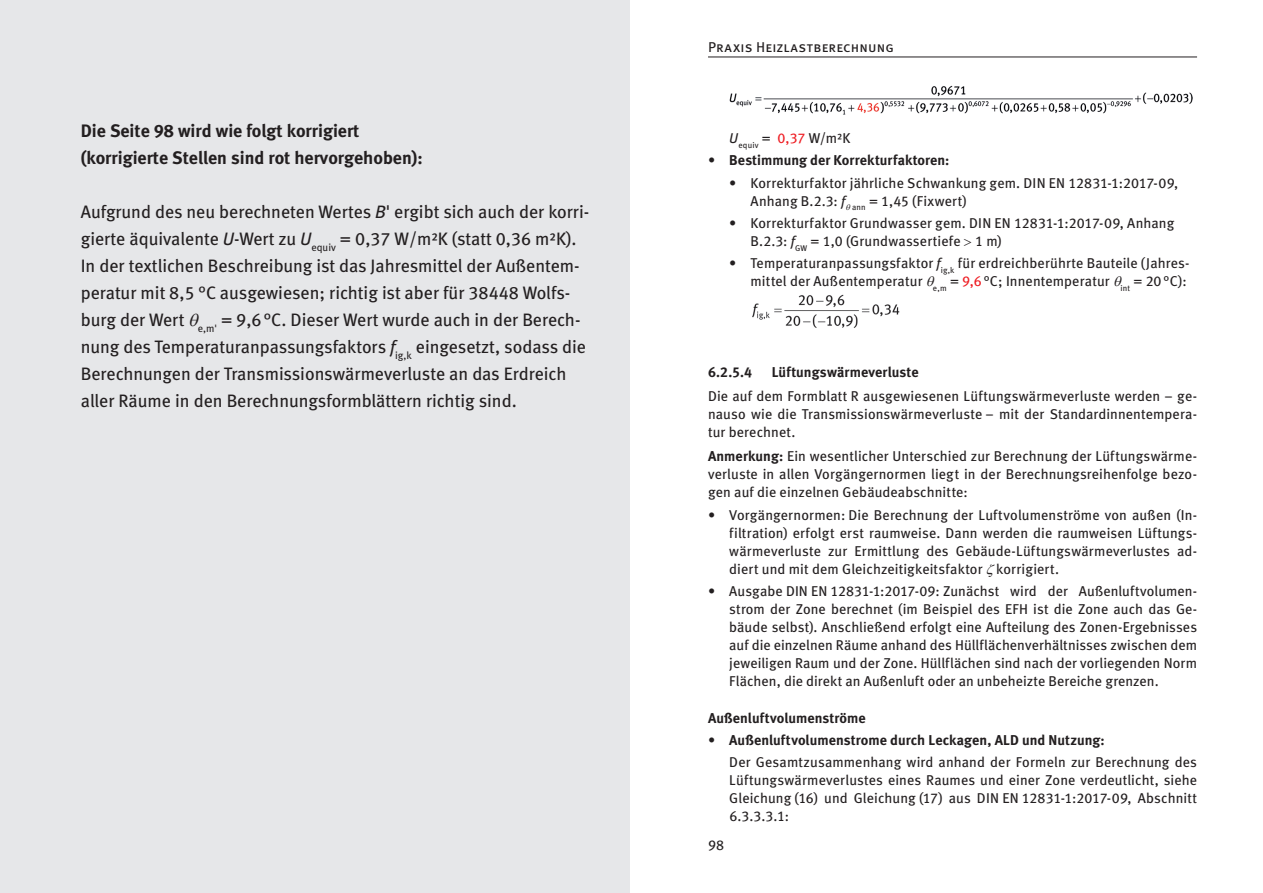
<style>
.page{position:relative;width:1263px;height:893px;background:#fff}
.page>*{position:absolute;margin:0;border:0;box-sizing:border-box;transform-origin:0 0}
.t1{font:18px/27px "Meta Book LF";color:#231f20}
.t2{font:18px/27px "Meta Bold LF";color:#231f20}
.t3{font:14.25px/18px "Meta Book LF";letter-spacing:.005em;color:#231f20;text-align:justify}
.t4{font:14.25px "Meta Bold LF";letter-spacing:.005em;color:#231f20}
.t5{font:14.25px "Meta Book LF Caps";letter-spacing:.015em;color:#231f20}
.s1{font-style:italic}
.s2{color:#ee1d23}
.s3{font-family:"Meta Book LF"}
.s4{font-family:"Meta Bold LF"}
</style>
<div class="page">
<hr style="left:708px;top:57px;width:489px;height:1px;background:#231f20">
<img style="left:729px;top:85px;width:464px;height:30px">
<img style="left:752px;top:294px;width:148px;height:34px">
<div style="left:0;top:0;width:629px;height:893px;background:#e6e7e9"></div>
<p class="t2" style="left:81px;top:117px;width:343px">Die Seite 98 wird wie folgt korrigiert (korrigierte Stellen sind rot hervorgehoben):</p>
<p class="t1" style="left:81px;top:198px;width:510px">Aufgrund des neu berechneten Wertes <span class="s1">B</span>' ergibt sich auch der korri&shy;gierte äquivalente <span class="s1">U</span>-Wert zu <span class="s1">U</span><sub>equiv</sub> = 0,37 W/m²K (statt 0,36 m²K).<br>In der textlichen Beschreibung ist das Jahresmittel der Außentem&shy;peratur mit 8,5 °C ausgewiesen; richtig ist aber für 38448 Wolfs&shy;burg der Wert <sub>e,m'</sub> = 9,6°C. Dieser Wert wurde auch in der Berech&shy;nung des Temperaturanpassungsfaktors <span class="s1">f</span><sub>ig,k</sub> eingesetzt, sodass die Berechnungen der Transmissionswärmeverluste an das Erdreich aller Räume in den Berechnungsformblättern richtig sind.</p>
<p class="t5" style="left:708px;top:39px;width:187px">Praxis Heizlastberechnung</p>
<p class="t3" style="left:729px;top:129px;width:123px"><span class="s1">U</span><sub>equiv</sub> = <span class="s2">0,37</span> W/m²K</p>
<p class="t4" style="left:708px;top:152px;width:243px"><span class="s3">•</span> Bestimmung der Korrekturfaktoren:</p>
<p class="t3" style="left:750px;top:173px;width:429px;text-indent:-21px">• Korrekturfaktor jährliche Schwankung gem. DIN EN 12831-1:2017-09,<br>Anhang B.2.3: <span class="s1">f</span> <sub>ann</sub> = 1,45 (Fixwert)</p>
<p class="t3" style="left:750px;top:214px;width:425px;text-indent:-21px">• Korrekturfaktor Grundwasser gem. DIN EN 12831-1:2017-09, Anhang<br>B.2.3: <span class="s1">f</span><sub>GW</sub> = 1,0 (Grundwassertiefe 1 m)</p>
<p class="t3" style="left:729px;top:254px;width:462px;text-align:right">• Temperaturanpassungsfaktor <span class="s1">f</span><sub>ig,k</sub> für erdreichberührte Bauteile (Jahres&shy;mittel der Außentemperatur <sub>e,m</sub> = <span class="s2">9,6</span>°C; Innentemperatur <sub>int</sub> = 20°C):</p>
<p class="t4" style="left:708px;top:363px;width:46px">6.2.5.4</p>
<p class="t4" style="left:772px;top:363px;width:148px">Lüftungswärmeverluste</p>
<p class="t3" style="left:708px;top:387px;width:490px">Die auf dem Formblatt R ausgewiesenen Lüftungswärmeverluste werden – ge&shy;nauso wie die Transmissionswärmeverluste – mit der Standardinnentempera&shy;tur berechnet.</p>
<p class="t3" style="left:708px;top:447px;width:490px"><span class="s4">Anmerkung:</span> Ein wesentlicher Unterschied zur Berechnung der Lüftungswärme&shy;verluste in allen Vorgängernormen liegt in der Berechnungsreihenfolge bezo&shy;gen auf die einzelnen Gebäudeabschnitte:</p>
<p class="t3" style="left:729px;top:505px;width:469px;text-indent:-21px">• Vorgängernormen: Die Berechnung der Luftvolumenströme von außen (In&shy;filtration) erfolgt erst raumweise. Dann werden die raumweisen Lüftungs&shy;wärmeverluste zur Ermittlung des Gebäude-Lüftungswärmeverlustes ad&shy;diert und mit dem Gleichzeitigkeitsfaktor korrigiert.</p>
<p class="t3" style="left:729px;top:582px;width:469px;text-indent:-21px">• Ausgabe DIN EN 12831-1:2017-09: Zunächst wird der Außenluftvolumen&shy;strom der Zone berechnet (im Beispiel des EFH ist die Zone auch das Ge&shy;bäude selbst). Anschließend erfolgt eine Aufteilung des Zonen-Ergebnisses auf die einzelnen Räume anhand des Hüllflächenverhältnisses zwischen dem jeweiligen Raum und der Zone. Hüllflächen sind nach der vorliegenden Norm Flächen, die direkt an Außenluft oder an unbeheizte Bereiche grenzen.</p>
<p class="t4" style="left:708px;top:709px;width:159px">Außenluftvolumenströme</p>
<p class="t4" style="left:708px;top:731px;width:398px"><span class="s3">•</span> Außenluftvolumenstrome durch Leckagen, ALD und Nutzung:</p>
<p class="t3" style="left:729px;top:753px;width:469px">Der Gesamtzusammenhang wird anhand der Formeln zur Berechnung des Lüftungswärmeverlustes eines Raumes und einer Zone verdeutlicht, siehe Gleichung (16) und Gleichung (17) aus DIN EN 12831-1:2017-09, Abschnitt 6.3.3.3.1:</p>
<p class="t3" style="left:708px;top:836px;width:18px">98</p>
</div>
